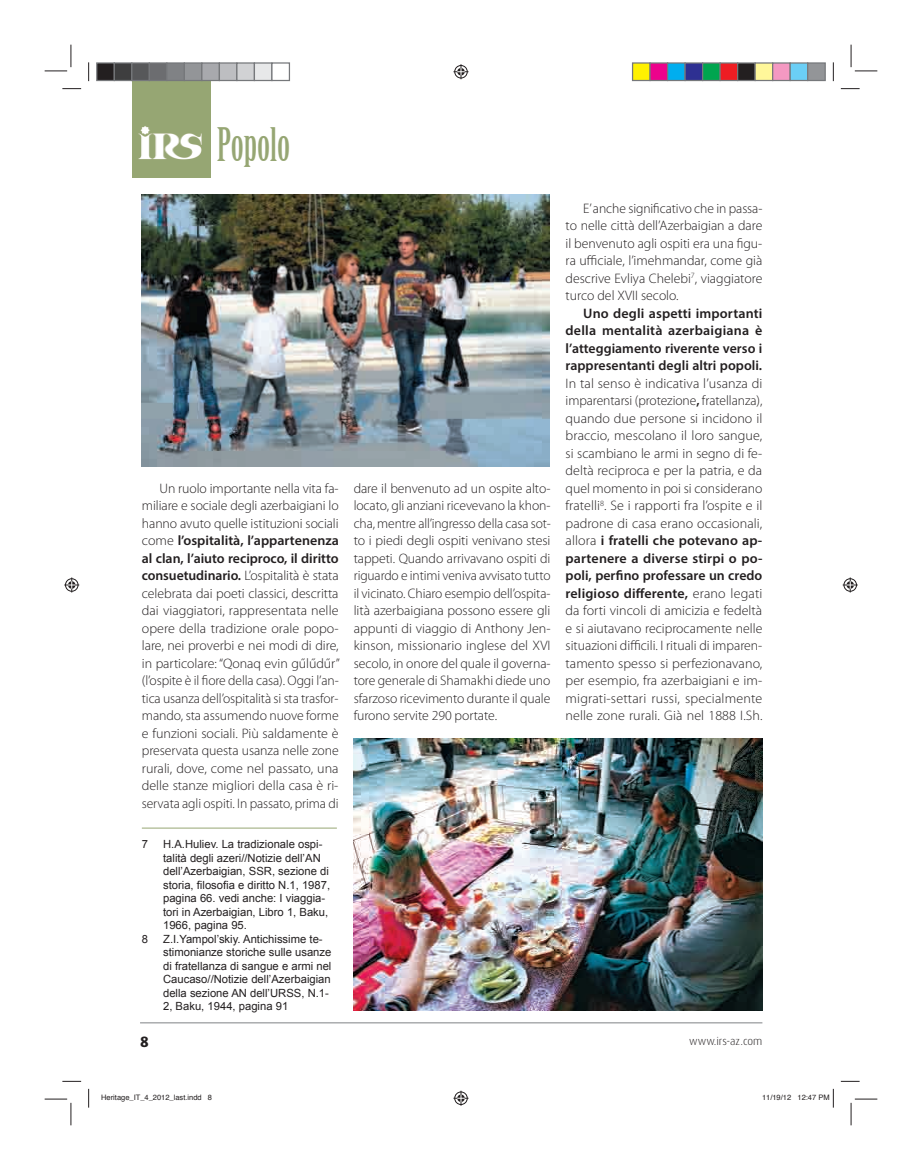
<style>
.page{position:relative;width:922px;height:1170px;background:#fff}
.page>*{position:absolute;margin:0;border:0;box-sizing:border-box;transform-origin:0 0}
.t1{font:45.12px "Birch Std";color:#96a673}
.t2{font:800 15px "Dax Pro";color:#231f20}
.t3{font:300 13.75px/17.5px "Myriad Pro";color:#231f20;text-align:justify}
.t4{font:600 13.75px/17.5px "Myriad Pro";color:#231f20;text-align:justify}
.t5{font:11.25px/13.5px "Arial";color:#231f20}
.t6{font:300 11.25px "Dax Pro";color:#231f20}
.t7{font:7.5px "Helvetica";color:#231f20}
.s1{font-weight:600}
</style>
<div class="page">
<hr style="left:140px;top:1022px;width:622px;height:1px;background:#808285">
<div style="left:132px;top:71px;width:78px;height:106px;background:#96a673"></div>
<img style="left:138px;top:126px;width:64px;height:34px">
<img style="left:142px;top:195px;width:407px;height:271px">
<img style="left:353px;top:738px;width:409px;height:272px">
<hr style="left:142px;top:827px;width:195px;height:1px;background:#96a673">
<svg style="left:62px;top:88px;width:19px;height:1px"></svg>
<svg style="left:840px;top:88px;width:19px;height:1px"></svg>
<svg style="left:62px;top:1080px;width:19px;height:1px"></svg>
<svg style="left:841px;top:1080px;width:18px;height:1px"></svg>
<svg style="left:88px;top:62px;width:1px;height:19px"></svg>
<svg style="left:88px;top:1088px;width:1px;height:19px"></svg>
<svg style="left:832px;top:62px;width:1px;height:19px"></svg>
<svg style="left:45px;top:45px;width:27px;height:27px"></svg>
<svg style="left:45px;top:1098px;width:27px;height:27px"></svg>
<svg style="left:850px;top:45px;width:27px;height:27px"></svg>
<svg style="left:850px;top:1098px;width:27px;height:27px"></svg>
<svg style="left:453px;top:64px;width:15px;height:15px"></svg>
<svg style="left:453px;top:1090px;width:15px;height:15px"></svg>
<svg style="left:64px;top:577px;width:15px;height:15px"></svg>
<svg style="left:842px;top:577px;width:15px;height:15px"></svg>
<div style="left:97px;top:63px;width:17px;height:17px;background:#231f20"></div>
<div style="left:96px;top:62px;width:19px;height:19px;border:1px solid #76787b"></div>
<div style="left:114px;top:63px;width:18px;height:17px;background:#3e3e3f"></div>
<div style="left:114px;top:62px;width:18px;height:19px;border:1px solid #76787b"></div>
<div style="left:132px;top:63px;width:17px;height:17px;background:#57585a"></div>
<div style="left:131px;top:62px;width:19px;height:19px;border:1px solid #76787b"></div>
<div style="left:149px;top:63px;width:18px;height:17px;background:#6c6d70"></div>
<div style="left:149px;top:62px;width:18px;height:19px;border:1px solid #76787b"></div>
<div style="left:167px;top:63px;width:17px;height:17px;background:#808285"></div>
<div style="left:166px;top:62px;width:19px;height:19px;border:1px solid #76787b"></div>
<div style="left:184px;top:63px;width:18px;height:17px;background:#939598"></div>
<div style="left:184px;top:62px;width:18px;height:19px;border:1px solid #76787b"></div>
<div style="left:202px;top:63px;width:17px;height:17px;background:#a8a9ad"></div>
<div style="left:201px;top:62px;width:19px;height:19px;border:1px solid #76787b"></div>
<div style="left:219px;top:63px;width:18px;height:17px;background:#bdbec1"></div>
<div style="left:219px;top:62px;width:18px;height:19px;border:1px solid #76787b"></div>
<div style="left:237px;top:63px;width:17px;height:17px;background:#d1d2d4"></div>
<div style="left:236px;top:62px;width:19px;height:19px;border:1px solid #76787b"></div>
<div style="left:254px;top:63px;width:18px;height:17px;background:#e7e8e9"></div>
<div style="left:254px;top:62px;width:18px;height:19px;border:1px solid #76787b"></div>
<div style="left:271px;top:62px;width:19px;height:19px;border:1px solid #76787b"></div>
<div style="left:632px;top:63px;width:18px;height:17px;background:#fff101"></div>
<div style="left:631px;top:62px;width:19px;height:19px;border:1px solid #76787b"></div>
<div style="left:650px;top:63px;width:17px;height:17px;background:#ed028c"></div>
<div style="left:649px;top:62px;width:19px;height:19px;border:1px solid #76787b"></div>
<div style="left:667px;top:63px;width:18px;height:17px;background:#00aeef"></div>
<div style="left:666px;top:62px;width:19px;height:19px;border:1px solid #76787b"></div>
<div style="left:685px;top:63px;width:17px;height:17px;background:#2e3092"></div>
<div style="left:684px;top:62px;width:19px;height:19px;border:1px solid #76787b"></div>
<div style="left:702px;top:63px;width:18px;height:17px;background:#00a54f"></div>
<div style="left:701px;top:62px;width:19px;height:19px;border:1px solid #76787b"></div>
<div style="left:720px;top:63px;width:17px;height:17px;background:#ee1d23"></div>
<div style="left:719px;top:62px;width:19px;height:19px;border:1px solid #76787b"></div>
<div style="left:737px;top:63px;width:18px;height:17px;background:#231f20"></div>
<div style="left:736px;top:62px;width:19px;height:19px;border:1px solid #76787b"></div>
<div style="left:755px;top:63px;width:17px;height:17px;background:#fff79a"></div>
<div style="left:754px;top:62px;width:19px;height:19px;border:1px solid #76787b"></div>
<div style="left:772px;top:63px;width:18px;height:17px;background:#f499c2"></div>
<div style="left:771px;top:62px;width:19px;height:19px;border:1px solid #76787b"></div>
<div style="left:790px;top:63px;width:17px;height:17px;background:#6bcff6"></div>
<div style="left:789px;top:62px;width:19px;height:19px;border:1px solid #76787b"></div>
<div style="left:807px;top:63px;width:18px;height:17px;background:#939598"></div>
<div style="left:806px;top:62px;width:19px;height:19px;border:1px solid #76787b"></div>
<svg style="left:832px;top:1089px;width:1px;height:18px"></svg>
<h1 class="t1" style="left:217px;top:127px;width:75px">Popolo</h1>
<p class="t3" style="left:142px;top:480px;width:199px;text-indent:18px">Un ruolo importante nella vita fa&shy;miliare e sociale degli azerbaigiani lo hanno avuto quelle istituzioni sociali come <span class="s1">l’ospitalità, l’appartenenza al clan, l’aiuto reciproco, il diritto consuetudinario.</span> L’ospitalità è stata celebrata dai poeti classici, descritta dai viaggiatori, rappresentata nelle opere della tradizione orale popo&shy;lare, nei proverbi e nei modi di dire, in particolare: “Qonaq evin gűlűdűr” (l’ospite è il fiore della casa). Oggi l’an&shy;tica usanza dell’ospitalità si sta trasfor&shy;mando, sta assumendo nuove forme e funzioni sociali. Più saldamente è preservata questa usanza nelle zone rurali, dove, come nel passato, una delle stanze migliori della casa è ri&shy;servata agli ospiti. In passato, prima di</p>
<p class="t3" style="left:353px;top:480px;width:198px">dare il benvenuto ad un ospite alto&shy;locato, gli anziani ricevevano la khon&shy;cha, mentre all’ingresso della casa sot&shy;to i piedi degli ospiti venivano stesi tappeti. Quando arrivavano ospiti di riguardo e intimi veniva avvisato tutto il vicinato. Chiaro esempio dell’ospita&shy;lità azerbaigiana possono essere gli appunti di viaggio di Anthony Jen&shy;kinson, missionario inglese del XVI secolo, in onore del quale il governa&shy;tore generale di Shamakhi diede uno sfarzoso ricevimento durante il quale furono servite 290 portate.</p>
<p class="t5" style="left:142px;top:837px;width:8px">7</p>
<p class="t5" style="left:163px;top:837px;width:168px">H.A.Huliev. La tradizionale ospi&shy;talità degli azeri//Notizie dell’AN dell’Azerbaigian, SSR, sezione di storia, filosofia e diritto N.1, 1987, pagina 66. vedi anche: I viaggia&shy;tori in Azerbaigian, Libro 1, Baku, 1966, pagina 95.</p>
<p class="t5" style="left:142px;top:932px;width:8px">8</p>
<p class="t5" style="left:163px;top:932px;width:170px">Z.I.Yampol’skiy. Antichissime te&shy;stimonianze storiche sulle usanze di fratellanza di sangue e armi nel Caucaso//Notizie dell’Azerbaigian della sezione AN dell’URSS, N.1- 2, Baku, 1944, pagina 91</p>
<p class="t3" style="left:565px;top:200px;width:198px;text-indent:18px">E’ anche significativo che in passa&shy;to nelle città dell’Azerbaigian a dare il benvenuto agli ospiti era una figu&shy;ra ufficiale, l’imehmandar, come già descrive Evliya Chelebi<sup>7</sup>, viaggiatore turco del XVII secolo.</p>
<p class="t4" style="left:565px;top:305px;width:198px;text-indent:18px">Uno degli aspetti importanti della mentalità azerbaigiana è l’atteggiamento riverente verso i rappresentanti degli altri popoli.</p>
<p class="t3" style="left:565px;top:375px;width:198px">In tal senso è indicativa l’usanza di imparentarsi (protezione<span class="s1">,</span> fratellanza), quando due persone si incidono il braccio, mescolano il loro sangue, si scambiano le armi in segno di fe&shy;deltà reciproca e per la patria, e da quel momento in poi si considerano fratelli<sup>8</sup>. Se i rapporti fra l’ospite e il padrone di casa erano occasionali, allora <span class="s1">i fratelli che potevano ap&shy;partenere a diverse stirpi o po&shy;poli, perfino professare un credo religioso differente,</span> erano legati da forti vincoli di amicizia e fedeltà e si aiutavano reciprocamente nelle situazioni difficili. I rituali di imparen&shy;tamento spesso si perfezionavano, per esempio, fra azerbaigiani e im&shy;migrati-settari russi, specialmente nelle zone rurali. Già nel 1888 I.Sh.</p>
<p class="t2" style="left:140px;top:1034px;width:10px">8</p>
<p class="t6" style="left:689px;top:1035px;width:75px">www.irs-az.com</p>
<p class="t7" style="left:101px;top:1094px;width:112px">Heritage_IT_4_2012_last.indd 8</p>
<p class="t7" style="left:761px;top:1094px;width:69px">11/19/12 12:47 PM</p>
</div>
